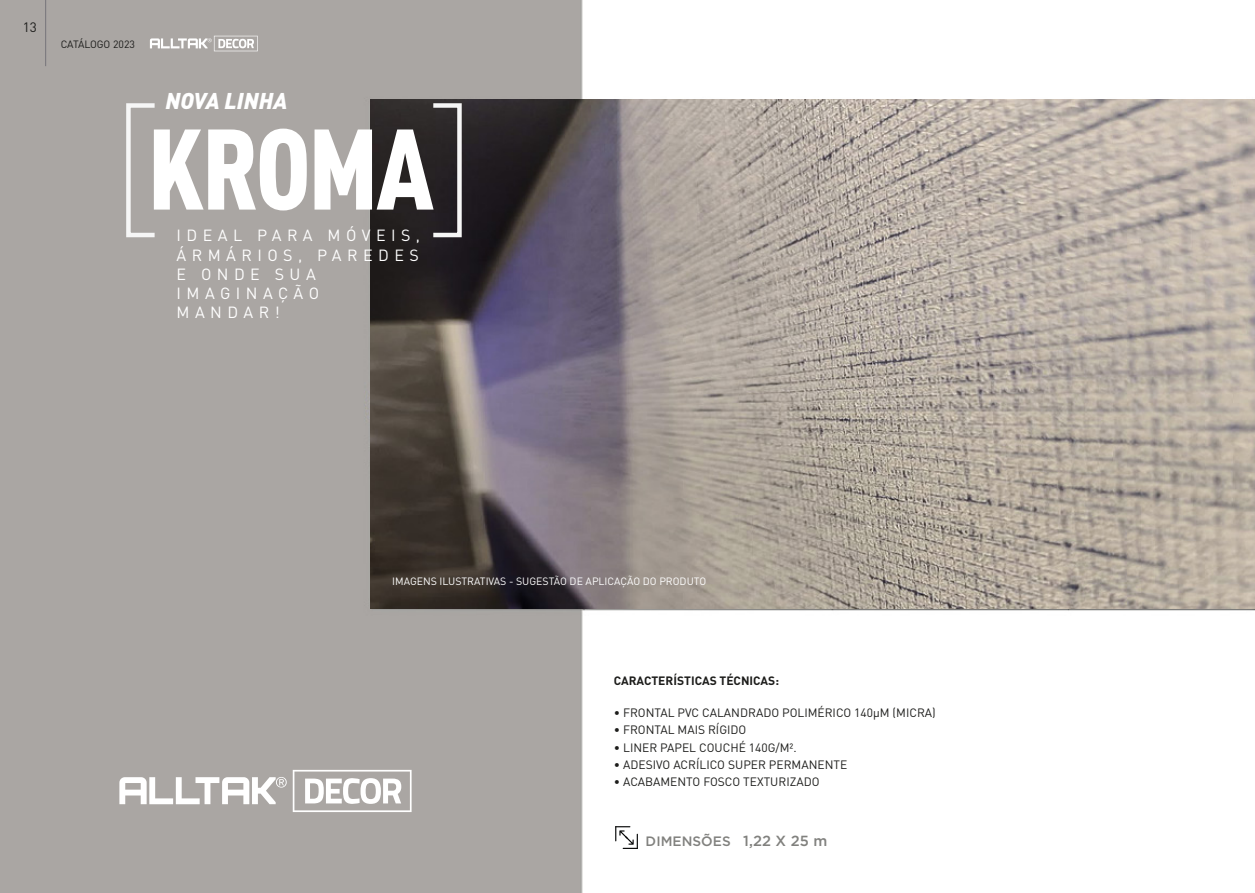
<style>
.page{position:relative;width:1255px;height:893px;background:#fff}
.page>*{position:absolute;margin:0;border:0;box-sizing:border-box;transform-origin:0 0}
.t1{font:900 condensed 112.5px "DIN Pro";letter-spacing:-.02em;color:#fff}
.t2{font:italic 900 22.5px "DIN Pro";color:#fff}
.t3{font:16.05px/19.2px "DIN Pro";letter-spacing:.34em;color:#fff}
.t4{font:500 13.65px "Gotham";letter-spacing:.005em;color:#81817e}
.t5{font:13.5px "DIN Pro";color:#1d1d1b}
.t6{font:12px "DIN Pro";color:#1d1d1b}
.t7{font:700 12px "DIN Pro";color:#1d1d1b}
.t8{font:10.5px "DIN Pro";color:#fff}
.t9{font:10.5px "DIN Pro";letter-spacing:-.01em;color:#1d1d1b}
.s1{font-size:14.7px}
</style>
<div class="page">
<img style="left:0;top:0;width:1254px;height:893px">
<img style="left:371px;top:99px;width:884px;height:510px">
<svg style="left:615px;top:826px;width:23px;height:23px"></svg>
<svg style="left:150px;top:36px;width:108px;height:15px"></svg>
<hr style="left:45px;top:0;width:1px;height:66px;background:#7c7a7f">
<svg style="left:119px;top:777px;width:168px;height:27px"></svg>
<svg style="left:293px;top:770px;width:119px;height:42px"></svg>
<div style="left:126px;top:103px;width:31px;height:134px;border:4px solid #f6f6f6"></div>
<div style="left:431px;top:103px;width:31px;height:134px;border:4px solid #f6f6f6"></div>
<p class="t5" style="left:23px;top:17px;width:16px">13</p>
<p class="t9" style="left:61px;top:36px;width:76px">CATÁLOGO 2023</p>
<h2 class="t2" style="left:165px;top:82px;width:124px">NOVA LINHA</h2>
<h1 class="t1" style="left:148px;top:82px;width:288px">KROMA</h1>
<h3 class="t3" style="left:177px;top:224px;width:245px">IDEAL PARA MÓVEIS,<br>ÁRMÁRIOS, PAREDES<br>E ONDE SUA<br>IMAGINAÇÃO<br>MANDAR!</h3>
<p class="t8" style="left:392px;top:573px;width:316px">IMAGENS ILUSTRATIVAS - SUGESTÃO DE APLICAÇÃO DO PRODUTO</p>
<p class="t7" style="left:614px;top:671px;width:167px">CARACTERÍSTICAS TÉCNICAS:</p>
<p class="t6" style="left:614px;top:703px;width:323px">• FRONTAL PVC CALANDRADO POLIMÉRICO 140µM (MICRA)</p>
<p class="t6" style="left:614px;top:720px;width:134px">• FRONTAL MAIS RÍGIDO</p>
<p class="t6" style="left:614px;top:738px;width:184px">• LINER PAPEL COUCHÉ 140G/M².</p>
<p class="t6" style="left:614px;top:755px;width:235px">• ADESIVO ACRÍLICO SUPER PERMANENTE</p>
<p class="t6" style="left:614px;top:772px;width:207px">• ACABAMENTO FOSCO TEXTURIZADO</p>
<p class="t4" style="left:646px;top:832px;width:183px">DIMENSÕES <span class="s1">1,22 X 25 m</span></p>
</div>
